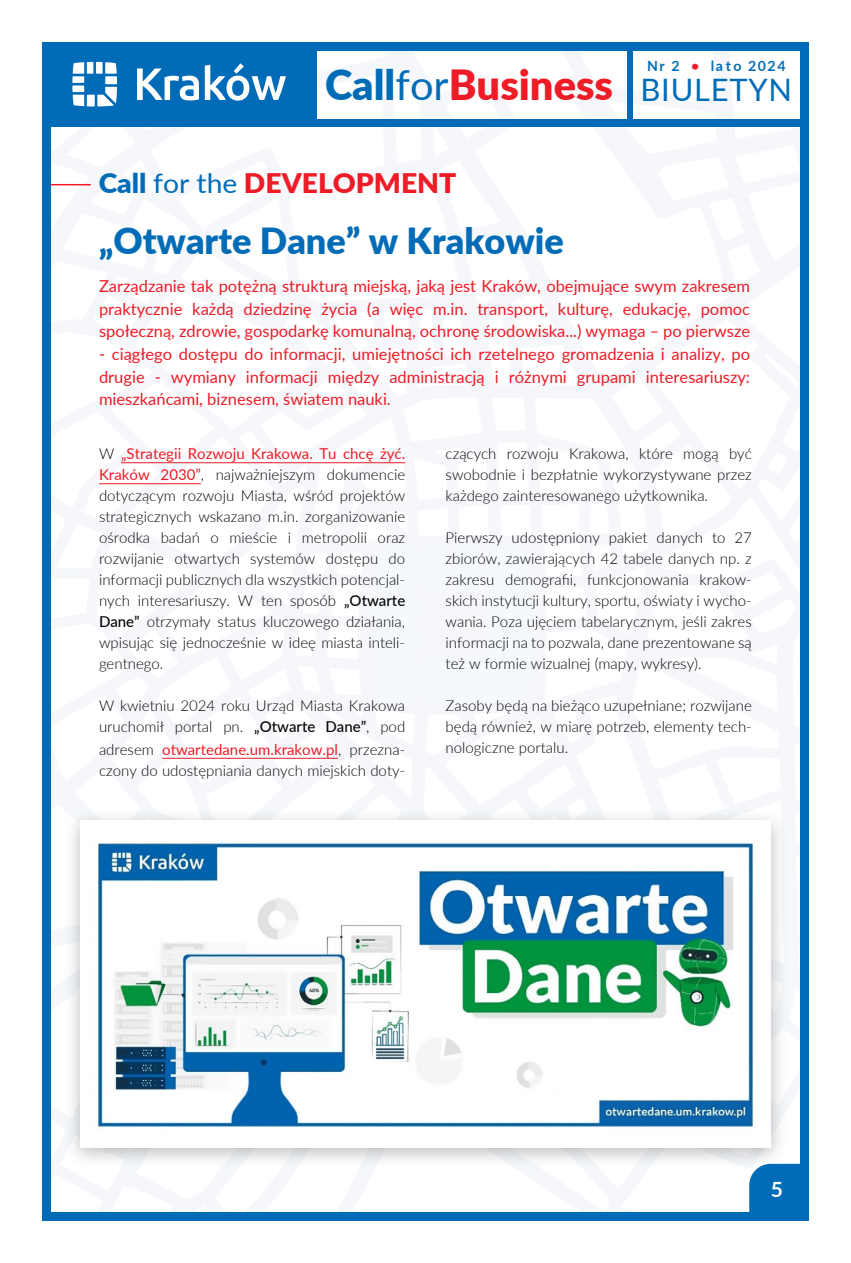
<style>
.page{position:relative;width:851px;height:1263px;background:#fff}
.page>*{position:absolute;margin:0;border:0;box-sizing:border-box;transform-origin:0 0}
.t1{font:900 41.55px "Lato";color:#ee1c27}
.t2{font:900 36px "Lato";color:#006cb7}
.t3{font:900 27px "Lato";color:#ee1c27;scale:1.05 1}
.t4{font:700 21px "Lato";color:#fff}
.t5{font:16.5px/22.5px "Lato";color:#ee1c27;text-align:justify}
.t6{font:300 15px/21px "Lato";color:#050504;text-align:justify}
.t7{font:700 14.1px "Lato";letter-spacing:.11em;color:#006cb7}
.s1{color:#ee1c27}
.s2{color:#006cb7}
.s3{font-weight:400;color:#006cb7}
.s4{font-weight:400;font-size:30.9px;color:#006cb7}
.s5{font-weight:400;color:#ee1c27}
.s6{font-weight:500}
</style>
<div class="page">
<img style="left:89px;top:839px;width:673px;height:290px">
<div style="left:42px;top:42px;width:274px;height:84px;background:#006cb7"></div>
<svg style="left:72px;top:62px;width:45px;height:45px"></svg>
<svg style="left:137px;top:63px;width:149px;height:38px"></svg>
<div style="left:42px;top:42px;width:766px;height:9px;background:#006cb7"></div>
<div style="left:42px;top:42px;width:9px;height:1179px;background:#006cb7"></div>
<div style="left:800px;top:42px;width:8px;height:1179px;background:#006cb7"></div>
<div style="left:42px;top:1212px;width:766px;height:9px;background:#006cb7"></div>
<div style="left:749px;top:1164px;width:51px;height:48px;background:#006cb7"></div>
<div style="left:627px;top:43px;width:5px;height:82px;background:#006cb7"></div>
<div style="left:42px;top:119px;width:764px;height:7px;background:#006cb7"></div>
<hr style="left:51px;top:184px;width:40px;height:1px;background:#ee1c27">
<hr style="left:121px;top:462px;width:284px;height:1px;background:#ee1c27">
<hr style="left:99px;top:483px;width:102px;height:1px;background:#ee1c27">
<hr style="left:162px;top:758px;width:176px;height:1px;background:#ee1c27">
<p class="t7" style="left:647px;top:55px;width:140px">Nr 2 <span class="s1">•</span> lato 2024</p>
<h1 class="t1" style="left:325px;top:54px;width:468px"><span class="s2">Call</span><span class="s3">for</span>Business <span class="s4">BIULETYN</span></h1>
<h3 class="t3" style="left:99px;top:163px;width:342px"><span class="s2">Call</span> <span class="s3">for the</span> DEVELOPMENT</h3>
<h2 class="t2" style="left:99px;top:214px;width:466px">„Otwarte Dane” w Krakowie</h2>
<p class="t5" style="left:99px;top:274px;width:652px">Zarządzanie tak potężną strukturą miejską, jaką jest Kraków, obejmujące swym zakresem praktycznie każdą dziedzinę życia (a więc m.in. transport, kulturę, edukację, pomoc społeczną, zdrowie, gospodarkę komunalną, ochronę środowiska...) wymaga – po pierwsze</p>
<p class="t5" style="left:99px;top:342px;width:652px">- ciągłego dostępu do informacji, umiejętności ich rzetelnego gromadzenia i analizy, po drugie - wymiany informacji między administracją i różnymi grupami interesariuszy: mieszkańcami, biznesem, światem nauki.</p>
<p class="t6" style="left:99px;top:443px;width:308px">W <span class="s5">„Strategii Rozwoju Krakowa. Tu chcę żyć.<br>Kraków 2030”</span>, najważniejszym dokumencie dotyczącym rozwoju Miasta, wśród projektów strategicznych wskazano m.in. zorganizowanie ośrodka badań o mieście i metropolii oraz rozwijanie otwartych systemów dostępu do informacji publicznych dla wszystkich potencjal&shy;nych interesariuszy. W ten sposób <span class="s6">„Otwarte Dane”</span> otrzymały status kluczowego działania, wpisując się jednocześnie w ideę miasta inteli&shy;gentnego.</p>
<p class="t6" style="left:99px;top:695px;width:308px">W kwietniu 2024 roku Urząd Miasta Krakowa uruchomił portal pn. <span class="s6">„Otwarte Dane”</span>, pod</p>
<p class="t6" style="left:99px;top:738px;width:308px">adresem <span class="s5">otwartedane.um.krakow.pl</span>, przezna&shy;czony do udostępniania danych miejskich doty-</p>
<p class="t6" style="left:445px;top:442px;width:308px">czących rozwoju Krakowa, które mogą być swobodnie i bezpłatnie wykorzystywane przez każdego zainteresowanego użytkownika.</p>
<p class="t6" style="left:445px;top:526px;width:308px">Pierwszy udostępniony pakiet danych to 27 zbiorów, zawierających 42 tabele danych np. z zakresu demografii, funkcjonowania krakow&shy;skich instytucji kultury, sportu, oświaty i wycho&shy;wania. Poza ujęciem tabelarycznym, jeśli zakres informacji na to pozwala, dane prezentowane są też w formie wizualnej (mapy, wykresy).</p>
<p class="t6" style="left:445px;top:694px;width:307px">Zasoby będą na bieżąco uzupełniane; rozwijane będą również, w miarę potrzeb, elementy tech&shy;nologiczne portalu.</p>
<h3 class="t4" style="left:770px;top:1174px;width:14px">5</h3>
</div>
